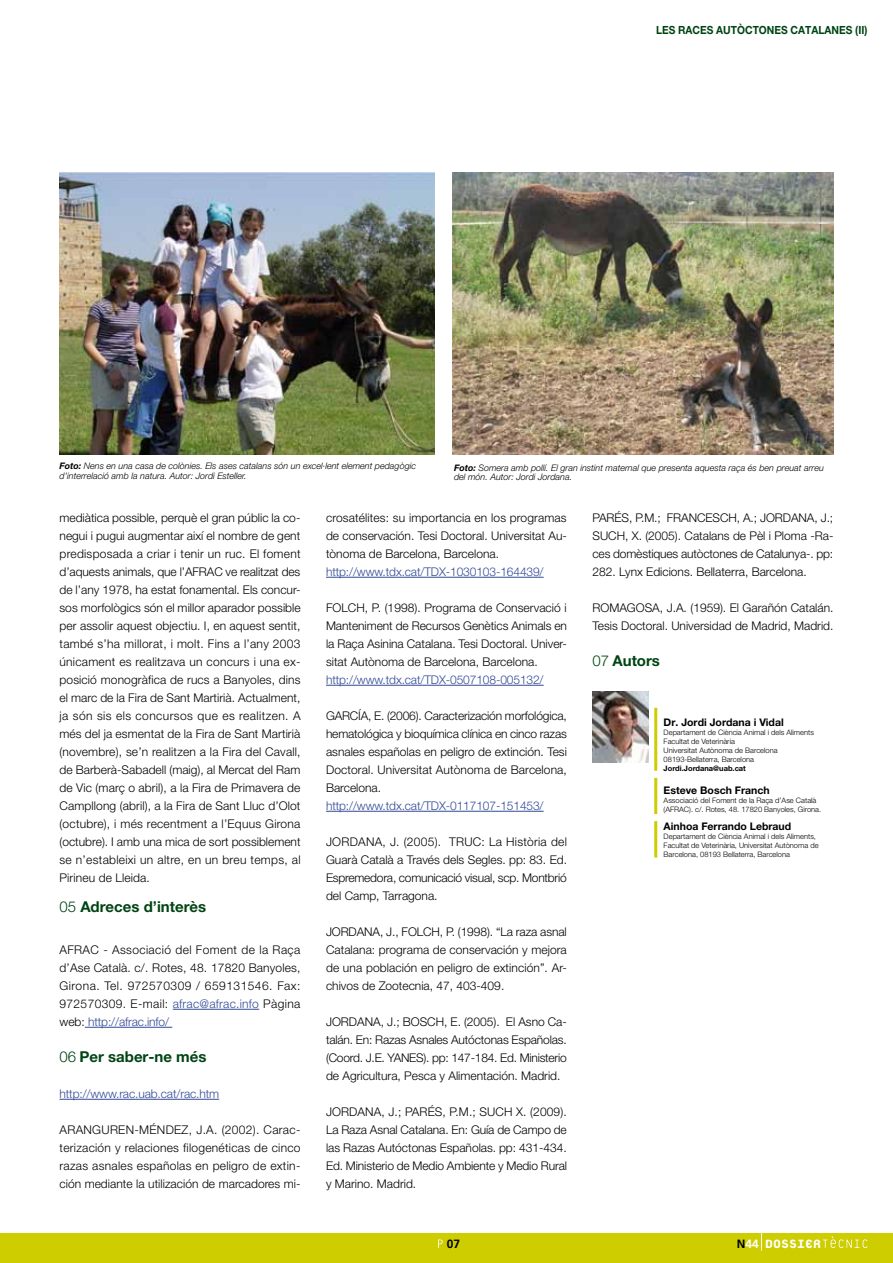
<style>
.page{position:relative;width:893px;height:1263px;background:#fff}
.page>*{position:absolute;margin:0;border:0;box-sizing:border-box;transform-origin:0 0}
.t1{font:800 18px "Platelet";color:#fff;scale:.96 1}
.t2{font:700 15px "Helvetica Neue LT Pro";color:#004413}
.t3{font:300 12px/18px "Helvetica Neue LT Pro";color:#000;text-align:justify}
.t4{font:300 12px "Helvetica Neue LT Pro";letter-spacing:-.01em;color:#324a97}
.t5{font:700 12px "Frutiger";color:#000}
.t6{font:700 11.25px "Helvetica Neue LT Pro";color:#004413;scale:.91 1}
.t7{font:700 10.5px "Helvetica Neue LT Pro";color:#000}
.t8{font:italic 300 9px/9.8px "Helvetica Neue LT Pro";color:#000}
.t9{font:300 7.5px/9px "Helvetica Neue LT Pro";color:#000}
.t10{font:700 7.5px "Helvetica Neue LT Pro";color:#000}
.s1{font-weight:700}
.s2{font-weight:300}
.s3{color:#324a97}
.s4{font-family:"Frutiger";font-weight:700;font-size:12px;color:#000}
.s5{font-family:"Frutiger";font-weight:700;font-size:12px}
</style>
<div class="page">
<div style="left:0;top:1233px;width:893px;height:30px;background:#cdcd00"></div>
<svg style="left:761px;top:1233px;width:1px;height:17px"></svg>
<svg style="left:823px;top:1236px;width:44px;height:12px"></svg>
<svg style="left:438px;top:1239px;width:5px;height:9px"></svg>
<hr style="left:173px;top:1009px;width:86px;height:1px;background:#324a97">
<hr style="left:85px;top:1027px;width:87px;height:1px;background:#324a97">
<hr style="left:60px;top:1099px;width:159px;height:1px;background:#324a97">
<hr style="left:326px;top:577px;width:218px;height:1px;background:#324a97">
<hr style="left:326px;top:685px;width:218px;height:1px;background:#324a97">
<hr style="left:326px;top:811px;width:218px;height:1px;background:#324a97">
<hr style="left:654px;top:708px;width:3px;height:63px;background:#cdcd00">
<hr style="left:654px;top:778px;width:3px;height:36px;background:#cdcd00">
<hr style="left:654px;top:821px;width:3px;height:36px;background:#cdcd00">
<img style="left:592px;top:691px;width:56px;height:71px">
<img style="left:60px;top:172px;width:375px;height:282px">
<img style="left:453px;top:172px;width:380px;height:282px">
<p class="t6" style="left:656px;top:23px;width:8px">les</p>
<p class="t6" style="left:678px;top:23px;width:9px">races</p>
<p class="t6" style="left:716px;top:23px;width:9px">autòctones</p>
<p class="t6" style="left:791px;top:23px;width:9px">catalanes</p>
<p class="t6" style="left:855px;top:23px;width:15px">(II)</p>
<p class="t8" style="left:60px;top:461px;width:358px"><span class="s1">Foto:</span> Nens en una casa de colònies. Els ases catalans són un excel·lent element pedagògic d’interrelació amb la natura. Autor: Jordi Esteller.</p>
<p class="t8" style="left:454px;top:462px;width:371px"><span class="s1">Foto:</span> Somera amb pollí. El gran instint maternal que presenta aquesta raça és ben preuat arreu del món. Autor: Jordi Jordana.</p>
<p class="t3" style="left:60px;top:508px;width:243px">mediàtica possible, perquè el gran públic la co&shy;negui i pugui augmentar així el nombre de gent predisposada a criar i tenir un ruc. El foment d’aquests animals, que l’AFRAC ve realitzat des de l’any 1978, ha estat fonamental. Els concur&shy;sos morfològics són el millor aparador possible per assolir aquest objectiu. I, en aquest sentit, també s’ha millorat, i molt. Fins a l’any 2003 únicament es realitzava un concurs i una ex&shy;posició monogràfica de rucs a Banyoles, dins el marc de la Fira de Sant Martirià. Actualment, ja són sis els concursos que es realitzen. A més del ja esmentat de la Fira de Sant Martirià (novembre), se’n realitzen a la Fira del Cavall, de Barberà-Sabadell (maig), al Mercat del Ram de Vic (març o abril), a la Fira de Primavera de Campllong (abril), a la Fira de Sant Lluc d’Olot (octubre), i més recentment a l’Equus Girona (octubre). I amb una mica de sort possiblement se n’estableixi un altre, en un breu temps, al Pirineu de Lleida.</p>
<p class="t2" style="left:60px;top:897px;width:148px"><span class="s2">05</span> Adreces d’interès</p>
<p class="t3" style="left:60px;top:940px;width:242px">AFRAC - Associació del Foment de la Raça d’Ase Català. c/. Rotes, 48. 17820 Banyoles, Girona. Tel. 972570309 / 659131546. Fax:<br>972570309. E-mail: <span class="s3">afrac@afrac.info</span> Pàgina web: <span class="s3">http://afrac.info/</span></p>
<p class="t2" style="left:60px;top:1047px;width:148px"><span class="s2">06</span> Per saber-ne més</p>
<p class="t4" style="left:60px;top:1086px;width:161px">http://www.rac.uab.cat/rac.htm</p>
<p class="t3" style="left:60px;top:1120px;width:243px">ARANGUREN-MÉNDEZ, J.A. (2002). Carac&shy;terización y relaciones filogenéticas de cinco razas asnales españolas en peligro de extin&shy;ción mediante la utilización de marcadores mi-</p>
<p class="t3" style="left:326px;top:508px;width:242px">crosatélites: su importancia en los programas de conservación. Tesi Doctoral. Universitat Au&shy;tònoma de Barcelona, Barcelona.</p>
<p class="t4" style="left:326px;top:564px;width:219px">http://www.tdx.cat/TDX-1030103-164439/</p>
<p class="t3" style="left:326px;top:598px;width:243px">FOLCH, P. (1998). Programa de Conservació i Manteniment de Recursos Genètics Animals en la Raça Asinina Catalana. Tesi Doctoral. Univer&shy;sitat Autònoma de Barcelona, Barcelona.</p>
<p class="t4" style="left:326px;top:672px;width:219px">http://www.tdx.cat/TDX-0507108-005132/</p>
<p class="t3" style="left:326px;top:706px;width:242px">GARCÍA, E. (2006). Caracterización morfológica, hematológica y bioquímica clínica en cinco razas asnales españolas en peligro de extinción. Tesi Doctoral. Universitat Autònoma de Barcelona, Barcelona.</p>
<p class="t4" style="left:326px;top:798px;width:219px">http://www.tdx.cat/TDX-0117107-151453/</p>
<p class="t3" style="left:326px;top:832px;width:242px">JORDANA, J. (2005). TRUC: La Història del Guarà Català a Través dels Segles. pp: 83. Ed.<br>Espremedora, comunicació visual, scp. Montbrió del Camp, Tarragona.</p>
<p class="t3" style="left:326px;top:922px;width:243px">JORDANA, J., FOLCH, P. (1998). “La raza asnal Catalana: programa de conservación y mejora de una población en peligro de extinción”. Ar&shy;chivos de Zootecnia, 47, 403-409.</p>
<p class="t3" style="left:326px;top:1012px;width:242px">JORDANA, J.; BOSCH, E. (2005). El Asno Ca&shy;talán. En: Razas Asnales Autóctonas Españolas. (Coord. J.E. YANES). pp: 147-184. Ed. Ministerio de Agricultura, Pesca y Alimentación. Madrid.</p>
<p class="t3" style="left:326px;top:1102px;width:243px">JORDANA, J.; PARÉS, P.M.; SUCH X. (2009).<br>La Raza Asnal Catalana. En: Guía de Campo de las Razas Autóctonas Españolas. pp: 431-434.<br>Ed. Ministerio de Medio Ambiente y Medio Rural y Marino. Madrid.</p>
<p class="t3" style="left:592px;top:508px;width:242px">PARÉS, P.M.; FRANCESCH, A.; JORDANA, J.; SUCH, X. (2005). Catalans de Pèl i Ploma -Ra&shy;ces domèstiques autòctones de Catalunya-. pp:<br>282. Lynx Edicions. Bellaterra, Barcelona.</p>
<p class="t3" style="left:592px;top:598px;width:242px">ROMAGOSA, J.A. (1959). El Garañón Catalán.<br>Tesis Doctoral. Universidad de Madrid, Madrid.</p>
<p class="t2" style="left:592px;top:651px;width:69px"><span class="s2">07</span> Autors</p>
<p class="t7" style="left:664px;top:716px;width:122px">Dr. Jordi Jordana i Vidal</p>
<p class="t9" style="left:664px;top:727px;width:152px">Departament de Ciència Animal i dels Aliments Facultat de Veterinària<br>Universitat Autònoma de Barcelona 08193-Bellaterra, Barcelona</p>
<p class="t10" style="left:664px;top:763px;width:84px">Jordi.Jordana@uab.cat</p>
<p class="t7" style="left:664px;top:783px;width:108px">Esteve Bosch Franch</p>
<p class="t9" style="left:664px;top:795px;width:159px">Associació del Foment de la Raça d’Ase Català (AFRAC). c/. Rotes, 48. 17820 Banyoles, Girona.</p>
<p class="t7" style="left:664px;top:819px;width:129px">Ainhoa Ferrando Lebraud</p>
<p class="t9" style="left:664px;top:831px;width:156px">Departament de Ciència Animal i dels Aliments,<br>Facultat de Veterinària, Universitat Autònoma de<br>Barcelona, 08193 Bellaterra, Barcelona</p>
<p class="t5" style="left:447px;top:1237px;width:15px">07</p>
<h1 class="t1" style="left:737px;top:1235px;width:89px"><span class="s4">N</span><span class="s5">44</span> DOSSIER</h1>
</div>
